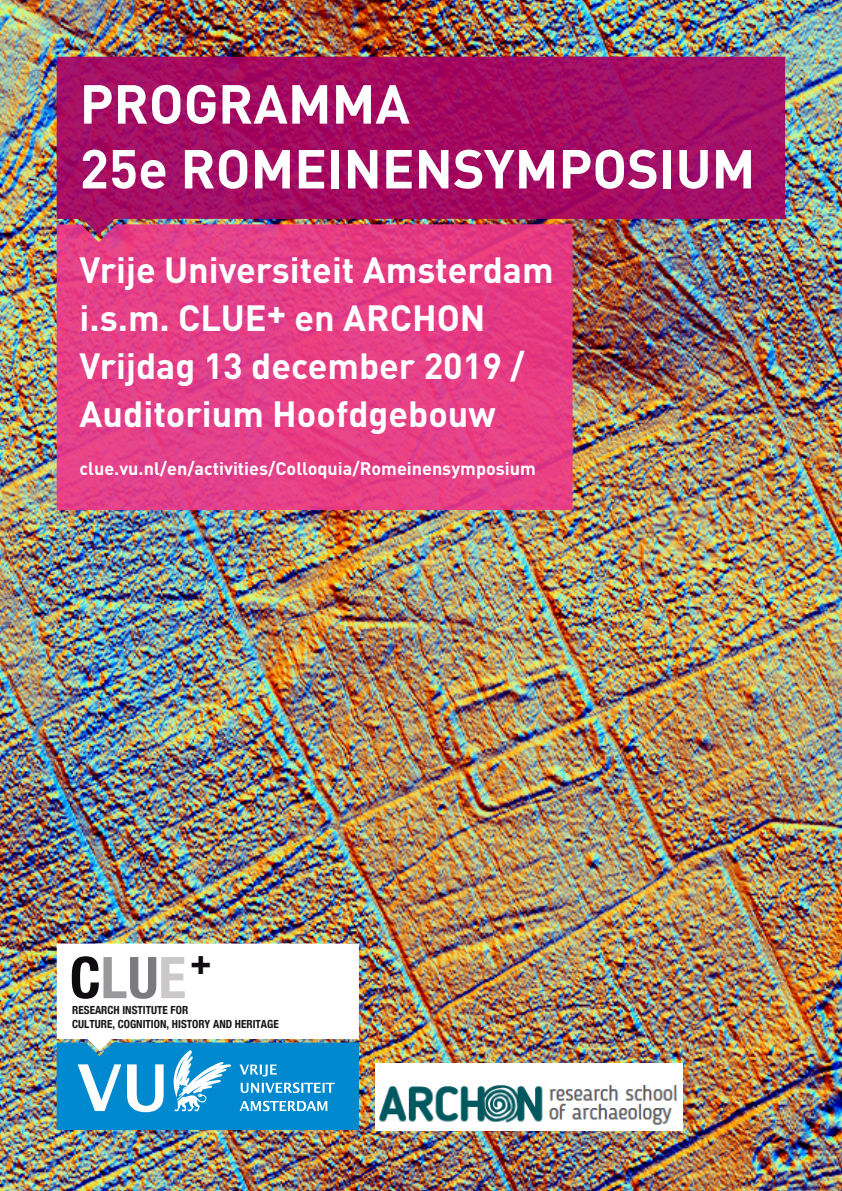
<style>
.page{position:relative;width:842px;height:1191px;background:#fff}
.page>*{position:absolute;margin:0;border:0;box-sizing:border-box;transform-origin:0 0}
.t1{font:700 54px/64.8px "DIN Pro";color:#fff}
.t2{font:700 36px/48px "DIN Pro";color:#fff}
.t3{font:700 condensed 35.8px "Helvetica Neue";color:#0f0c10}
.t4{font:700 18px "DIN Pro";color:#fff}
.t5{font:700 condensed 11.2px/13.4px "Helvetica Neue";color:#171517}
</style>
<div class="page">
<img style="left:0;top:0;width:842px;height:1191px">
<svg style="left:57px;top:943px;width:302px;height:187px"></svg>
<svg style="left:57px;top:57px;width:728px;height:178px"></svg>
<svg style="left:57px;top:224px;width:516px;height:286px;fill:#e63f86"></svg>
<img style="left:375px;top:1063px;width:307px;height:67px">
<h1 class="t1" style="left:80px;top:69px;width:677px">PROGRAMMA<br>25e ROMEINENSYMPOSIUM</h1>
<p class="t2" style="left:80px;top:245px;width:476px">Vrije Universiteit Amsterdam i.s.m. CLUE+ en ARCHON<br>Vrijdag 13 december 2019 /<br>Auditorium Hoofdgebouw</p>
<p class="t4" style="left:80px;top:456px;width:458px">clue.vu.nl/en/activities/Colloquia/Romeinensymposium</p>
<p class="t3" style="left:190px;top:931px;width:23px">+</p>
<p class="t5" style="left:72px;top:1003px;width:208px">RESEARCH INSTITUTE FOR<br>CULTURE, COGNITION, HISTORY AND HERITAGE</p>
</div>
